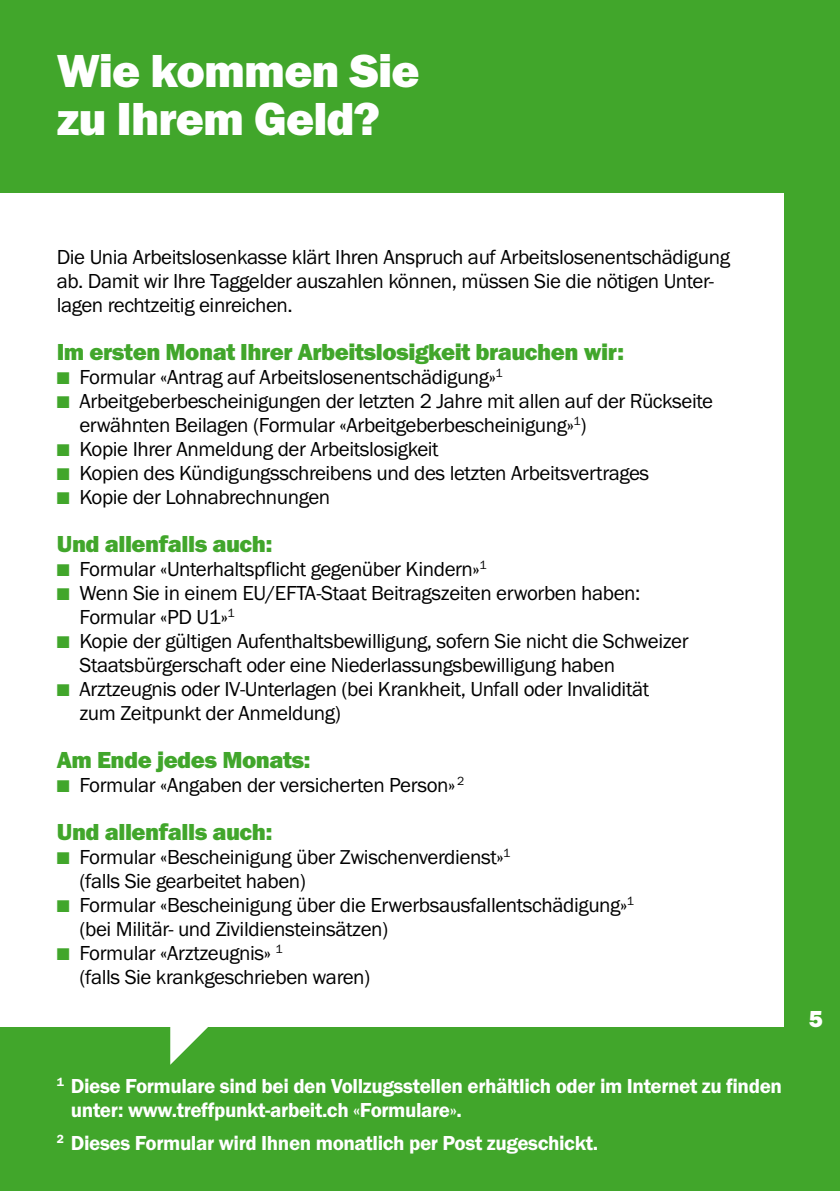
<style>
.page{position:relative;width:840px;height:1191px;background:#fff}
.page>*{position:absolute;margin:0;border:0;box-sizing:border-box;transform-origin:0 0}
.t1{font:48px/48px "Franklin Got URWT Hea";letter-spacing:-.02em;color:#fff}
.t2{font:24px "Franklin Got URWT Hea";letter-spacing:-.02em;color:#41a62b}
.t3{font:24px "Franklin Got URWT Hea";color:#fff}
.t4{font:21px/24px "Franklin Got URWT Boo";letter-spacing:-.02em;color:#000}
.t5{font:21px/24px "Franklin Got URWT Dem";letter-spacing:-.02em;color:#fff}
.s1{color:#41a62b}
</style>
<div class="page">
<div style="left:0;top:0;width:839px;height:1191px;background:#41a62b"></div>
<div style="left:0;top:193px;width:782px;height:833px;background:#fff"></div>
<svg style="left:170px;top:1026px;width:40px;height:38px"></svg>
<h1 class="t1" style="left:57px;top:47px;width:364px">Wie kommen Sie zu Ihrem Geld?</h1>
<p class="t4" style="left:57px;top:245px;width:674px">Die Unia Arbeitslosenkasse klärt Ihren Anspruch auf Arbeitslosenentschädigung ab. Damit wir Ihre Taggelder auszahlen können, müssen Sie die nötigen Unter&shy;lagen rechtzeitig einreichen.</p>
<p class="t2" style="left:57px;top:338px;width:568px">Im ersten Monat Ihrer Arbeitslosigkeit brauchen wir:</p>
<p class="t4" style="left:57px;top:365px;width:447px"><span class="s1">■</span> Formular «Antrag auf Arbeitslosenentschädigung»<sup>1</sup></p>
<p class="t4" style="left:79px;top:389px;width:634px;text-indent:-23px"><span class="s1">■</span> Arbeitgeberbescheinigungen der letzten 2 Jahre mit allen auf der Rückseite erwähnten Beilagen (Formular «Arbeitgeberbescheinigung»<sup>1</sup>)</p>
<p class="t4" style="left:57px;top:437px;width:383px"><span class="s1">■</span> Kopie Ihrer Anmeldung der Arbeitslosigkeit</p>
<p class="t4" style="left:57px;top:461px;width:593px"><span class="s1">■</span> Kopien des Kündigungsschreibens und des letzten Arbeitsvertrages</p>
<p class="t4" style="left:57px;top:485px;width:275px"><span class="s1">■</span> Kopie der Lohnabrechnungen</p>
<p class="t2" style="left:57px;top:530px;width:217px">Und allenfalls auch:</p>
<p class="t4" style="left:57px;top:557px;width:431px"><span class="s1">■</span> Formular «Unterhaltspflicht gegenüber Kindern»<sup>1</sup></p>
<p class="t4" style="left:79px;top:581px;width:562px;text-indent:-23px"><span class="s1">■</span> Wenn Sie in einem EU/EFTA-Staat Beitragszeiten erworben haben:<br>Formular «PD U1»<sup>1</sup></p>
<p class="t4" style="left:79px;top:629px;width:610px;text-indent:-23px"><span class="s1">■</span> Kopie der gültigen Aufenthaltsbewilligung, sofern Sie nicht die Schweizer<br>Staatsbürgerschaft oder eine Niederlassungsbewilligung haben</p>
<p class="t4" style="left:79px;top:677px;width:571px;text-indent:-23px"><span class="s1">■</span> Arztzeugnis oder IV-Unterlagen (bei Krankheit, Unfall oder Invalidität zum Zeitpunkt der Anmeldung)</p>
<p class="t2" style="left:57px;top:746px;width:255px">Am Ende jedes Monats:</p>
<p class="t4" style="left:57px;top:773px;width:409px"><span class="s1">■</span> Formular «Angaben der versicherten Person» <sup>2</sup></p>
<p class="t2" style="left:57px;top:818px;width:217px">Und allenfalls auch:</p>
<p class="t4" style="left:79px;top:845px;width:432px;text-indent:-23px"><span class="s1">■</span> Formular «Bescheinigung über Zwischenverdienst»<sup>1 </sup>(falls Sie gearbeitet haben)</p>
<p class="t4" style="left:79px;top:893px;width:556px;text-indent:-23px"><span class="s1">■</span> Formular «Bescheinigung über die Erwerbsausfallentschädigung»<sup>1 </sup>(bei Militär- und Zivildiensteinsätzen)</p>
<p class="t4" style="left:79px;top:941px;width:292px;text-indent:-23px"><span class="s1">■</span> Formular «Arztzeugnis» <sup>1<br></sup>(falls Sie krankgeschrieben waren)</p>
<p class="t5" style="left:71px;top:1074px;width:712px;text-indent:-14px"><sup>1</sup> Diese Formulare sind bei den Vollzugsstellen erhältlich oder im Internet zu finden unter: www.treffpunkt-arbeit.ch «Formulare».</p>
<p class="t5" style="left:57px;top:1131px;width:542px"><sup>2</sup> Dieses Formular wird Ihnen monatlich per Post zugeschickt.</p>
<p class="t3" style="left:808px;top:1004px;width:16px">5</p>
</div>
